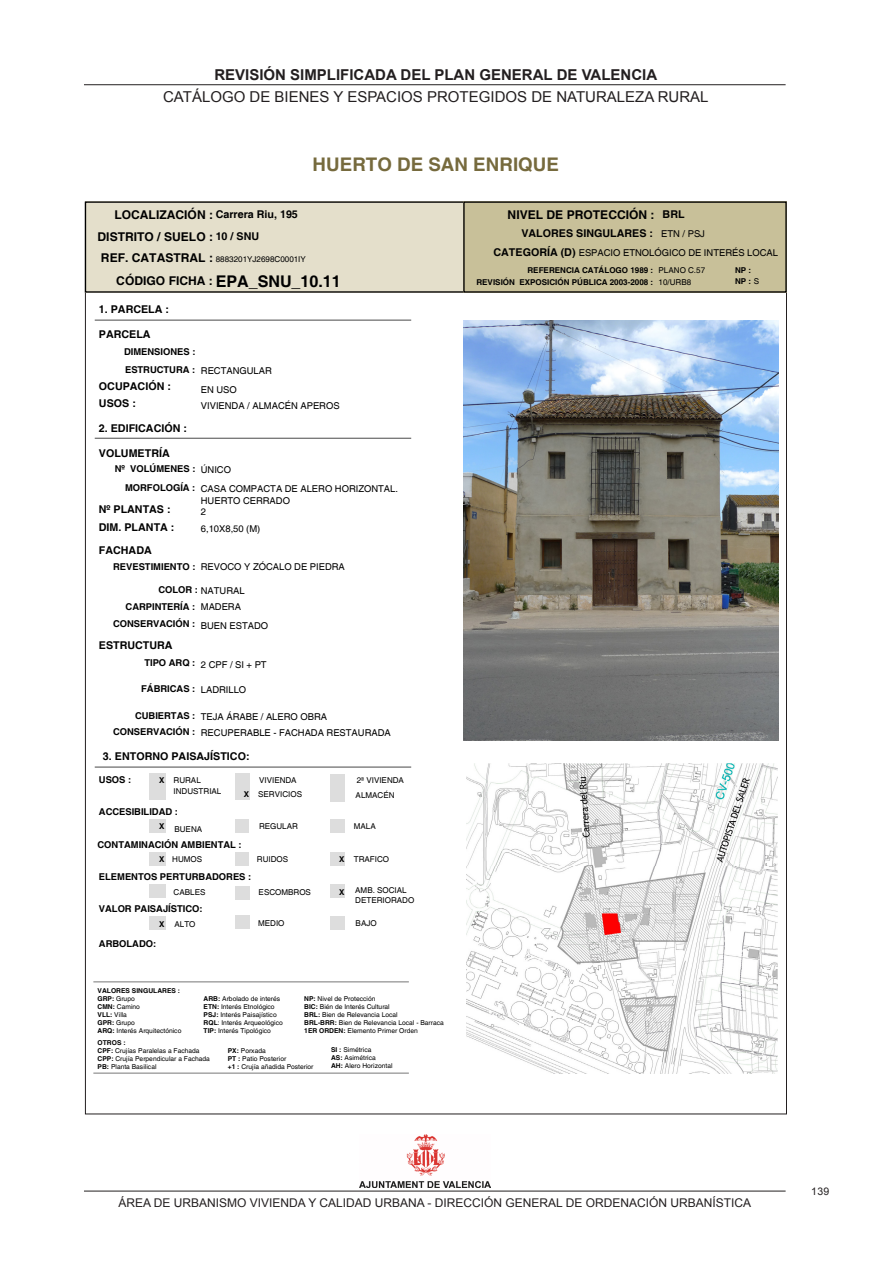
<style>
.page{position:relative;width:893px;height:1263px;background:#fff}
.page>*{position:absolute;margin:0;border:0;box-sizing:border-box;transform-origin:0 0}
.t1{font:700 18.75px "Helvetica";letter-spacing:.005em;color:#766a3d}
.t2{font:700 16.05px "Helvetica";color:#000}
.t3{font:15px "Arial";color:#231f20}
.t4{font:700 15px "Arial";color:#231f20}
.t5{font:700 12.15px "Helvetica";color:#000}
.t6{font:12px "Arial";color:#231f20}
.t7{font:700 10.65px/17.4px "Helvetica";color:#000}
.t8{font:10.5px "Arial";color:#231f20}
.t9{font:9.45px/20.2px "Helvetica";color:#000}
.t10{font:700 9.45px/16px "Helvetica";letter-spacing:-.005em;color:#000}
.t11{font:8.1px/9.3px "Helvetica";color:#000}
.t12{font:700 8.1px/10.8px "Helvetica";letter-spacing:.005em;color:#000}
.t13{font:6.75px/8.1px "Helvetica";color:#000}
.t14{font:700 6.75px "Helvetica";letter-spacing:.005em;color:#000}
.s1{font-size:12.15px}
.s2{font-size:10.65px}
.s3{font-weight:700;font-size:12.15px}
.s4{font-weight:400}
.s5{font-weight:700}
.s6{font-weight:700;font-size:10.65px}
.s7{font-weight:400;font-size:9.45px}
</style>
<div class="page">
<hr style="left:84px;top:84px;width:702px;height:1px;background:#231f20">
<hr style="left:84px;top:1191px;width:702px;height:1px;background:#231f20">
<img style="left:359px;top:1134px;width:131px;height:53px">
<img style="left:464px;top:320px;width:314px;height:420px">
<img style="left:467px;top:763px;width:310px;height:310px">
<hr style="left:95px;top:319px;width:316px;height:2px;background:#777">
<hr style="left:95px;top:766px;width:316px;height:2px;background:#777">
<div style="left:149px;top:773px;width:16px;height:13px;background:#ddd"></div>
<div style="left:149px;top:786px;width:16px;height:14px;background:#ddd"></div>
<div style="left:235px;top:786px;width:15px;height:14px;background:#ddd"></div>
<div style="left:330px;top:788px;width:15px;height:13px;background:#ddd"></div>
<div style="left:149px;top:819px;width:16px;height:13px;background:#ddd"></div>
<div style="left:235px;top:819px;width:14px;height:13px;background:#ddd"></div>
<div style="left:330px;top:819px;width:15px;height:13px;background:#ddd"></div>
<div style="left:149px;top:852px;width:16px;height:14px;background:#ddd"></div>
<div style="left:235px;top:852px;width:14px;height:14px;background:#ddd"></div>
<div style="left:330px;top:852px;width:15px;height:14px;background:#ddd"></div>
<div style="left:149px;top:884px;width:16px;height:14px;background:#ddd"></div>
<div style="left:235px;top:886px;width:15px;height:13px;background:#ddd"></div>
<div style="left:330px;top:884px;width:15px;height:14px;background:#ddd"></div>
<div style="left:149px;top:917px;width:16px;height:13px;background:#ddd"></div>
<div style="left:235px;top:915px;width:15px;height:14px;background:#ddd"></div>
<div style="left:330px;top:917px;width:15px;height:13px;background:#ddd"></div>
<div style="left:235px;top:773px;width:15px;height:13px;background:#ddd"></div>
<div style="left:330px;top:774px;width:15px;height:14px;background:#ddd"></div>
<hr style="left:95px;top:438px;width:316px;height:1px;background:#777">
<hr style="left:93px;top:982px;width:316px;height:1px;background:#777">
<hr style="left:93px;top:1073px;width:316px;height:1px;background:#777">
<div style="left:85px;top:201px;width:380px;height:92px;background:#e4dfcb"></div>
<div style="left:85px;top:201px;width:380px;height:92px;border:1px solid #000"></div>
<div style="left:463px;top:201px;width:324px;height:92px;background:#c8c099"></div>
<div style="left:463px;top:201px;width:324px;height:92px;border:1px solid #000"></div>
<h3 class="t4" style="left:214px;top:65px;width:444px">REVISIÓN SIMPLIFICADA DEL PLAN GENERAL DE VALENCIA</h3>
<h3 class="t3" style="left:163px;top:87px;width:547px">CATÁLOGO DE BIENES Y ESPACIOS PROTEGIDOS DE NATURALEZA RURAL</h3>
<p class="t1" style="left:313px;top:153px;width:248px">HUERTO DE SAN ENRIQUE</p>
<p class="t7" style="left:114px;top:206px;width:185px"><span class="s1">LOCALIZACIÓN :</span> Carrera Riu, 195</p>
<p class="t5" style="left:98px;top:229px;width:163px">DISTRITO / SUELO : <span class="s2">10 / SNU</span></p>
<p class="t11" style="left:101px;top:255px;width:206px"><span class="s3">REF. CATASTRAL :</span> 8883201YJ2698C0001IY</p>
<p class="t5" style="left:116px;top:273px;width:98px">CÓDIGO FICHA :</p>
<p class="t2" style="left:216px;top:271px;width:127px">EPA_SNU_10.11</p>
<p class="t7" style="left:99px;top:301px;width:72px">1. PARCELA :</p>
<p class="t7" style="left:99px;top:326px;width:53px">PARCELA</p>
<p class="t10" style="left:125px;top:362px;width:148px">ESTRUCTURA : <span class="s4">RECTANGULAR</span></p>
<p class="t10" style="left:124px;top:344px;width:73px">DIMENSIONES :</p>
<p class="t7" style="left:99px;top:378px;width:74px">OCUPACIÓN :<br>USOS :</p>
<p class="t7" style="left:99px;top:420px;width:90px">2. EDIFICACIÓN :</p>
<p class="t9" style="left:201px;top:379px;width:37px">EN USO</p>
<p class="t9" style="left:201px;top:396px;width:140px">VIVIENDA / ALMACÉN APEROS</p>
<p class="t7" style="left:99px;top:445px;width:72px">VOLUMETRÍA</p>
<p class="t9" style="left:125px;top:459px;width:274px;text-indent:-10px"><span class="s5">Nº VOLÚMENES :</span> ÚNICO<br><sup>MORFOLOGÍA</sup> <sup>:</sup> CASA COMPACTA DE ALERO HORIZONTAL.</p>
<p class="t9" style="left:201px;top:491px;width:91px">HUERTO CERRADO</p>
<p class="t7" style="left:99px;top:501px;width:73px">Nº PLANTAS :</p>
<p class="t9" style="left:201px;top:502px;width:7px">2</p>
<p class="t7" style="left:99px;top:519px;width:77px">DIM. PLANTA :</p>
<p class="t9" style="left:201px;top:519px;width:61px">6,10X8,50 (M)</p>
<p class="t7" style="left:99px;top:542px;width:54px">FACHADA</p>
<p class="t9" style="left:113px;top:557px;width:233px"><span class="s5">REVESTIMIENTO :</span> REVOCO Y ZÓCALO DE PIEDRA</p>
<p class="t10" style="left:126px;top:583px;width:121px;text-indent:33px">COLOR : <span class="s4">NATURAL<br></span>CARPINTERÍA : <span class="s4">MADERA</span></p>
<p class="t10" style="left:113px;top:616px;width:84px">CONSERVACIÓN :</p>
<p class="t7" style="left:99px;top:637px;width:75px">ESTRUCTURA</p>
<p class="t9" style="left:144px;top:655px;width:124px"><span class="s5">TIPO ARQ :</span> 2 CPF / SI + PT</p>
<p class="t10" style="left:141px;top:681px;width:107px">FÁBRICAS : <span class="s4">LADRILLO</span></p>
<p class="t9" style="left:113px;top:709px;width:279px;line-height:16px;text-indent:22px"><span class="s5">CUBIERTAS :</span> TEJA ÁRABE / ALERO OBRA<br><span class="s5">CONSERVACIÓN :</span> RECUPERABLE - FACHADA RESTAURADA</p>
<p class="t9" style="left:201px;top:616px;width:69px">BUEN ESTADO</p>
<p class="t7" style="left:103px;top:748px;width:148px">3. ENTORNO PAISAJÍSTICO:</p>
<p class="t10" style="left:99px;top:772px;width:34px">USOS :</p>
<p class="t11" style="left:174px;top:775px;width:49px;line-height:10.6px">RURAL<br>INDUSTRIAL</p>
<p class="t11" style="left:259px;top:776px;width:39px">VIVIENDA</p>
<p class="t11" style="left:357px;top:776px;width:49px">2ª VIVIENDA</p>
<p class="t12" style="left:159px;top:775px;width:7px">X</p>
<p class="t11" style="left:244px;top:789px;width:60px"><span class="s5">X</span> SERVICIOS</p>
<p class="t11" style="left:356px;top:791px;width:40px">ALMACÉN</p>
<p class="t10" style="left:99px;top:804px;width:81px">ACCESIBILIDAD :</p>
<p class="t11" style="left:159px;top:824px;width:44px"><sup>X</sup> BUENA</p>
<p class="t11" style="left:259px;top:822px;width:40px">REGULAR</p>
<p class="t11" style="left:354px;top:822px;width:23px">MALA</p>
<p class="t11" style="left:159px;top:855px;width:44px"><span class="s5">X</span> HUMOS</p>
<p class="t11" style="left:257px;top:855px;width:33px">RUIDOS</p>
<p class="t11" style="left:339px;top:855px;width:52px"><span class="s5">X</span> TRAFICO</p>
<p class="t11" style="left:174px;top:887px;width:33px">CABLES</p>
<p class="t11" style="left:259px;top:887px;width:54px">ESCOMBROS</p>
<p class="t12" style="left:339px;top:887px;width:7px">X</p>
<p class="t11" style="left:159px;top:919px;width:38px"><span class="s5">X</span> ALTO</p>
<p class="t11" style="left:258px;top:918px;width:28px">MEDIO</p>
<p class="t11" style="left:356px;top:918px;width:23px">BAJO</p>
<p class="t10" style="left:98px;top:837px;width:146px">CONTAMINACIÓN AMBIENTAL :</p>
<p class="t10" style="left:99px;top:869px;width:154px">ELEMENTOS PERTURBADORES :</p>
<p class="t11" style="left:355px;top:886px;width:61px">AMB. SOCIAL<br>DETERIORADO</p>
<p class="t10" style="left:99px;top:901px;width:105px">VALOR PAISAJÍSTICO:</p>
<p class="t10" style="left:99px;top:936px;width:59px">ARBOLADO:</p>
<p class="t14" style="left:98px;top:986px;width:84px">VALORES SINGULARES :</p>
<p class="t13" style="left:98px;top:994px;width:85px"><span class="s5">GRP:</span> Grupo<br><span class="s5">CMN:</span> Camino<br><span class="s5">VLL:</span> Villa<br><span class="s5">GPR:</span> Grupo<br><span class="s5">ARQ:</span> Interés Arquitectónico</p>
<p class="t13" style="left:204px;top:994px;width:81px"><span class="s5">ARB:</span> Arbolado de interés<br><span class="s5">ETN:</span> Interés Etnológico<br><span class="s5">PSJ:</span> Interés Paisajístico<br><span class="s5">RQL</span>: Interés Arqueológico<br><span class="s5">TIP:</span> Interés Tipológico</p>
<p class="t13" style="left:304px;top:994px;width:141px"><span class="s5">NP:</span> Nivel de Protección<br><span class="s5">BIC:</span> Bién de Interés Cultural<br><span class="s5">BRL:</span> Bien de Relevancia Local<br><span class="s5">BRL-BRR:</span> Bien de Relevancia Local - Barraca<br><span class="s5">1ER ORDEN:</span> Elemento Primer Orden</p>
<p class="t13" style="left:331px;top:1045px;width:63px"><span class="s5">SI :</span> Simétrica<br><span class="s5">AS:</span> Asimétrica<br><span class="s5">AH:</span> Alero Horizontal</p>
<p class="t14" style="left:98px;top:1038px;width:30px">OTROS :</p>
<p class="t13" style="left:98px;top:1047px;width:114px"><span class="s5">CPF:</span> Crujías Paralelas a Fachada<br><span class="s5">CPP:</span> Crujía Perpendicular a Fachada<br><span class="s5">PB:</span> Planta Basilical</p>
<p class="t13" style="left:228px;top:1047px;width:87px"><span class="s5">PX:</span> Porxada<br><span class="s5">PT :</span> Patio Posterior<br><span class="s5">+1 :</span> Crujía añadida Posterior</p>
<p class="t5" style="left:508px;top:208px;width:179px">NIVEL DE PROTECCIÓN : <span class="s2">BRL</span></p>
<p class="t9" style="left:493px;top:243px;width:286px"><span class="s6">CATEGORÍA (D)</span> ESPACIO ETNOLÓGICO DE INTERÉS LOCAL</p>
<p class="t12" style="left:476px;top:277px;width:216px">REVISIÓN EXPOSICIÓN PÚBLICA 2003-2008 : <span class="s4">10/URB8</span></p>
<p class="t7" style="left:521px;top:225px;width:185px">VALORES SINGULARES : <span class="s7">ETN / PSJ</span></p>
<p class="t12" style="left:527px;top:265px;width:179px">REFERENCIA CATÁLOGO 1989 : <span class="s4">PLANO C.57</span></p>
<p class="t12" style="left:735px;top:265px;width:26px">NP :<br>NP : <span class="s4">S</span></p>
<h3 class="t6" style="left:118px;top:1195px;width:634px">ÁREA DE URBANISMO VIVIENDA Y CALIDAD URBANA - DIRECCIÓN GENERAL DE ORDENACIÓN URBANÍSTICA</h3>
<h3 class="t8" style="left:811px;top:1184px;width:19px">139</h3>
</div>
